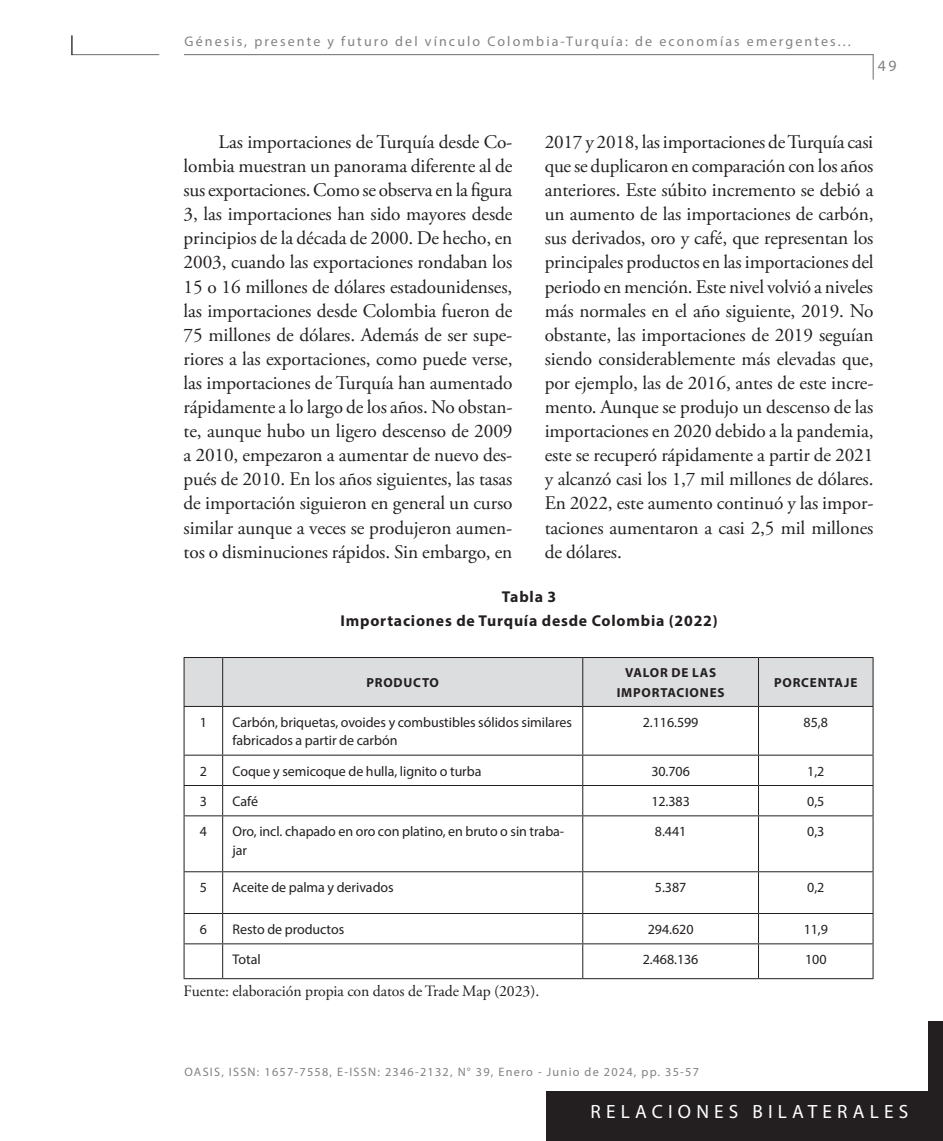
<style>
.page{position:relative;width:943px;height:1141px;background:#fff}
.page>*{position:absolute;margin:0;border:0;box-sizing:border-box;transform-origin:0 0}
.t1{font:19.25px/24.2px "Adobe Garamond Pro";letter-spacing:-.005em;color:#231f20;text-align:justify}
.t2{font:19.25px "Myriad Pro";letter-spacing:.27em;color:#fff}
.t3{font:15.75px "Adobe Garamond Pro";letter-spacing:-.01em;color:#231f20}
.t4{font:700 15.75px/23.6px "Myriad Pro";letter-spacing:.05em;color:#231f20;text-align:center}
.t5{font:15.75px "Myriad Pro";color:#808285}
.t6{font:14px/18.4px "Myriad Pro";letter-spacing:-.005em;color:#231f20}
.t7{font:14px "Myriad Pro";letter-spacing:.15em;color:#808285}
.t8{font:700 13.12px/19.2px "Myriad Pro";letter-spacing:.06em;color:#231f20;text-align:center}
.t9{font:12.25px "Myriad Pro";letter-spacing:.1em;color:#808285}
</style>
<div class="page">
<hr style="left:184px;top:54px;width:689px;height:1px;background:#6c6d70">
<svg style="left:872px;top:54px;width:1px;height:26px"></svg>
<hr style="left:71px;top:54px;width:88px;height:1px;background:#6c6d70">
<hr style="left:71px;top:35px;width:2px;height:20px;background:#231f20">
<div style="left:928px;top:1021px;width:15px;height:120px;background:#231f20"></div>
<div style="left:546px;top:1091px;width:397px;height:50px;background:#231f20"></div>
<div style="left:185px;top:658px;width:687px;height:48px;background:#dcdddf"></div>
<hr style="left:184px;top:657px;width:39px;height:1px;background:#231f20">
<hr style="left:184px;top:658px;width:1px;height:48px;background:#231f20">
<hr style="left:223px;top:657px;width:359px;height:1px;background:#231f20">
<hr style="left:222px;top:658px;width:1px;height:48px;background:#231f20">
<hr style="left:582px;top:657px;width:176px;height:1px;background:#231f20">
<hr style="left:582px;top:658px;width:1px;height:48px;background:#231f20">
<hr style="left:758px;top:657px;width:115px;height:1px;background:#231f20">
<hr style="left:758px;top:658px;width:1px;height:48px;background:#231f20">
<hr style="left:872px;top:658px;width:1px;height:48px;background:#231f20">
<hr style="left:184px;top:706px;width:39px;height:1px;background:#231f20">
<hr style="left:184px;top:707px;width:1px;height:48px;background:#231f20">
<hr style="left:223px;top:706px;width:359px;height:1px;background:#231f20">
<hr style="left:222px;top:707px;width:1px;height:48px;background:#231f20">
<hr style="left:582px;top:706px;width:176px;height:1px;background:#231f20">
<hr style="left:582px;top:707px;width:1px;height:48px;background:#231f20">
<hr style="left:758px;top:706px;width:115px;height:1px;background:#231f20">
<hr style="left:758px;top:707px;width:1px;height:48px;background:#231f20">
<hr style="left:872px;top:707px;width:1px;height:48px;background:#231f20">
<hr style="left:184px;top:755px;width:39px;height:1px;background:#231f20">
<hr style="left:223px;top:755px;width:359px;height:1px;background:#231f20">
<hr style="left:582px;top:755px;width:176px;height:1px;background:#231f20">
<hr style="left:758px;top:755px;width:115px;height:1px;background:#231f20">
<hr style="left:184px;top:785px;width:39px;height:1px;background:#231f20">
<svg style="left:184px;top:756px;width:1px;height:59px"></svg>
<hr style="left:223px;top:785px;width:359px;height:1px;background:#231f20">
<svg style="left:222px;top:756px;width:1px;height:59px"></svg>
<hr style="left:582px;top:785px;width:176px;height:1px;background:#231f20">
<svg style="left:582px;top:756px;width:1px;height:59px"></svg>
<hr style="left:758px;top:785px;width:115px;height:1px;background:#231f20">
<svg style="left:758px;top:756px;width:1px;height:59px"></svg>
<svg style="left:872px;top:756px;width:1px;height:59px"></svg>
<hr style="left:184px;top:815px;width:39px;height:1px;background:#231f20">
<hr style="left:184px;top:816px;width:1px;height:55px;background:#231f20">
<hr style="left:223px;top:815px;width:359px;height:1px;background:#231f20">
<hr style="left:222px;top:816px;width:1px;height:55px;background:#231f20">
<hr style="left:582px;top:815px;width:176px;height:1px;background:#231f20">
<hr style="left:582px;top:816px;width:1px;height:55px;background:#231f20">
<hr style="left:758px;top:815px;width:115px;height:1px;background:#231f20">
<hr style="left:758px;top:816px;width:1px;height:55px;background:#231f20">
<hr style="left:872px;top:816px;width:1px;height:55px;background:#231f20">
<hr style="left:184px;top:871px;width:39px;height:1px;background:#231f20">
<hr style="left:184px;top:872px;width:1px;height:41px;background:#231f20">
<hr style="left:223px;top:871px;width:359px;height:1px;background:#231f20">
<hr style="left:222px;top:872px;width:1px;height:41px;background:#231f20">
<hr style="left:582px;top:871px;width:176px;height:1px;background:#231f20">
<hr style="left:582px;top:872px;width:1px;height:41px;background:#231f20">
<hr style="left:758px;top:871px;width:115px;height:1px;background:#231f20">
<hr style="left:758px;top:872px;width:1px;height:41px;background:#231f20">
<hr style="left:872px;top:872px;width:1px;height:41px;background:#231f20">
<hr style="left:184px;top:913px;width:39px;height:1px;background:#231f20">
<svg style="left:184px;top:914px;width:1px;height:29px"></svg>
<hr style="left:223px;top:913px;width:359px;height:1px;background:#231f20">
<svg style="left:222px;top:914px;width:1px;height:29px"></svg>
<hr style="left:582px;top:913px;width:176px;height:1px;background:#231f20">
<svg style="left:582px;top:914px;width:1px;height:29px"></svg>
<hr style="left:758px;top:913px;width:115px;height:1px;background:#231f20">
<svg style="left:758px;top:914px;width:1px;height:29px"></svg>
<svg style="left:872px;top:914px;width:1px;height:29px"></svg>
<hr style="left:184px;top:943px;width:39px;height:1px;background:#231f20">
<hr style="left:184px;top:944px;width:1px;height:34px;background:#231f20">
<hr style="left:223px;top:943px;width:359px;height:1px;background:#231f20">
<hr style="left:222px;top:944px;width:1px;height:34px;background:#231f20">
<hr style="left:582px;top:943px;width:176px;height:1px;background:#231f20">
<hr style="left:582px;top:944px;width:1px;height:34px;background:#231f20">
<hr style="left:758px;top:943px;width:115px;height:1px;background:#231f20">
<hr style="left:758px;top:944px;width:1px;height:34px;background:#231f20">
<hr style="left:872px;top:944px;width:1px;height:34px;background:#231f20">
<hr style="left:184px;top:978px;width:39px;height:1px;background:#231f20">
<hr style="left:223px;top:978px;width:359px;height:1px;background:#231f20">
<hr style="left:582px;top:978px;width:176px;height:1px;background:#231f20">
<hr style="left:758px;top:978px;width:115px;height:1px;background:#231f20">
<p class="t7" style="left:184px;top:33px;width:667px">Génesis, presente y futuro del vínculo Colombia-Turquía: de economías emergentes...</p>
<p class="t5" style="left:878px;top:56px;width:20px">49</p>
<p class="t1" style="left:184px;top:130px;width:330px;text-indent:35px">Las importaciones de Turquía desde Co&shy;lombia muestran un panorama diferente al de sus exportaciones. Como se observa en la figura 3, las importaciones han sido mayores desde principios de la década de 2000. De hecho, en 2003, cuando las exportaciones rondaban los 15 o 16 millones de dólares estadounidenses, las importaciones desde Colombia fueron de 75 millones de dólares. Además de ser supe&shy;riores a las exportaciones, como puede verse, las importaciones de Turquía han aumentado rápidamente a lo largo de los años. No obstan&shy;te, aunque hubo un ligero descenso de 2009 a 2010, empezaron a aumentar de nuevo des&shy;pués de 2010. En los años siguientes, las tasas de importación siguieron en general un curso similar aunque a veces se produjeron aumen&shy;tos o disminuciones rápidos. Sin embargo, en</p>
<p class="t1" style="left:544px;top:130px;width:330px">2017 y 2018, las importaciones de Turquía casi que se duplicaron en comparación con los años anteriores. Este súbito incremento se debió a un aumento de las importaciones de carbón, sus derivados, oro y café, que representan los principales productos en las importaciones del periodo en mención. Este nivel volvió a niveles más normales en el año siguiente, 2019. No obstante, las importaciones de 2019 seguían siendo considerablemente más elevadas que, por ejemplo, las de 2016, antes de este incre&shy;mento. Aunque se produjo un descenso de las importaciones en 2020 debido a la pandemia, este se recuperó rápidamente a partir de 2021 y alcanzó casi los 1,7 mil millones de dólares.<br>En 2022, este aumento continuó y las impor&shy;taciones aumentaron a casi 2,5 mil millones de dólares.</p>
<p class="t4" style="left:340px;top:585px;width:379px">Tabla 3<br>Importaciones de Turquía desde Colombia (2022)</p>
<p class="t8" style="left:366px;top:672px;width:74px">PRODUCTO</p>
<p class="t8" style="left:616px;top:663px;width:109px">VALOR DE LAS<br>IMPORTACIONES</p>
<p class="t8" style="left:774px;top:672px;width:85px">PORCENTAJE</p>
<p class="t6" style="left:200px;top:713px;width:9px">1</p>
<p class="t6" style="left:232px;top:713px;width:341px">Carbón, briquetas, ovoides y combustibles sólidos similares fabricados a partir de carbón</p>
<p class="t6" style="left:643px;top:713px;width:57px">2.116.599</p>
<p class="t6" style="left:803px;top:713px;width:26px">85,8</p>
<p class="t6" style="left:200px;top:761px;width:9px">2</p>
<p class="t6" style="left:232px;top:761px;width:250px">Coque y semicoque de hulla, lignito o turba</p>
<p class="t6" style="left:651px;top:761px;width:40px">30.706</p>
<p class="t6" style="left:807px;top:761px;width:19px">1,2</p>
<p class="t6" style="left:200px;top:792px;width:9px">3</p>
<p class="t6" style="left:232px;top:792px;width:27px">Café</p>
<p class="t6" style="left:651px;top:792px;width:40px">12.383</p>
<p class="t6" style="left:807px;top:792px;width:19px">0,5</p>
<p class="t6" style="left:200px;top:822px;width:9px">4</p>
<p class="t6" style="left:232px;top:822px;width:333px">Oro, incl. chapado en oro con platino, en bruto o sin traba&shy;jar</p>
<p class="t6" style="left:655px;top:822px;width:33px">8.441</p>
<p class="t6" style="left:807px;top:822px;width:19px">0,3</p>
<p class="t6" style="left:200px;top:878px;width:9px">5</p>
<p class="t6" style="left:232px;top:878px;width:162px">Aceite de palma y derivados</p>
<p class="t6" style="left:655px;top:878px;width:33px">5.387</p>
<p class="t6" style="left:807px;top:878px;width:19px">0,2</p>
<p class="t6" style="left:200px;top:920px;width:9px">6</p>
<p class="t6" style="left:233px;top:920px;width:113px">Resto de productos</p>
<p class="t6" style="left:648px;top:920px;width:47px">294.620</p>
<p class="t6" style="left:803px;top:920px;width:26px">11,9</p>
<p class="t6" style="left:233px;top:950px;width:30px">Total</p>
<p class="t6" style="left:643px;top:950px;width:57px">2.468.136</p>
<p class="t6" style="left:805px;top:950px;width:23px">100</p>
<p class="t3" style="left:184px;top:981px;width:357px">Fuente: elaboración propia con datos de Trade Map (2023).</p>
<p class="t9" style="left:184px;top:1064px;width:516px">OASIS, ISSN: 1657-7558, E-ISSN: 2346-2132, N° 39, Enero - Junio de 2024, pp. 35-57</p>
<p class="t2" style="left:590px;top:1100px;width:319px">RELACIONES BILATERALES</p>
</div>
